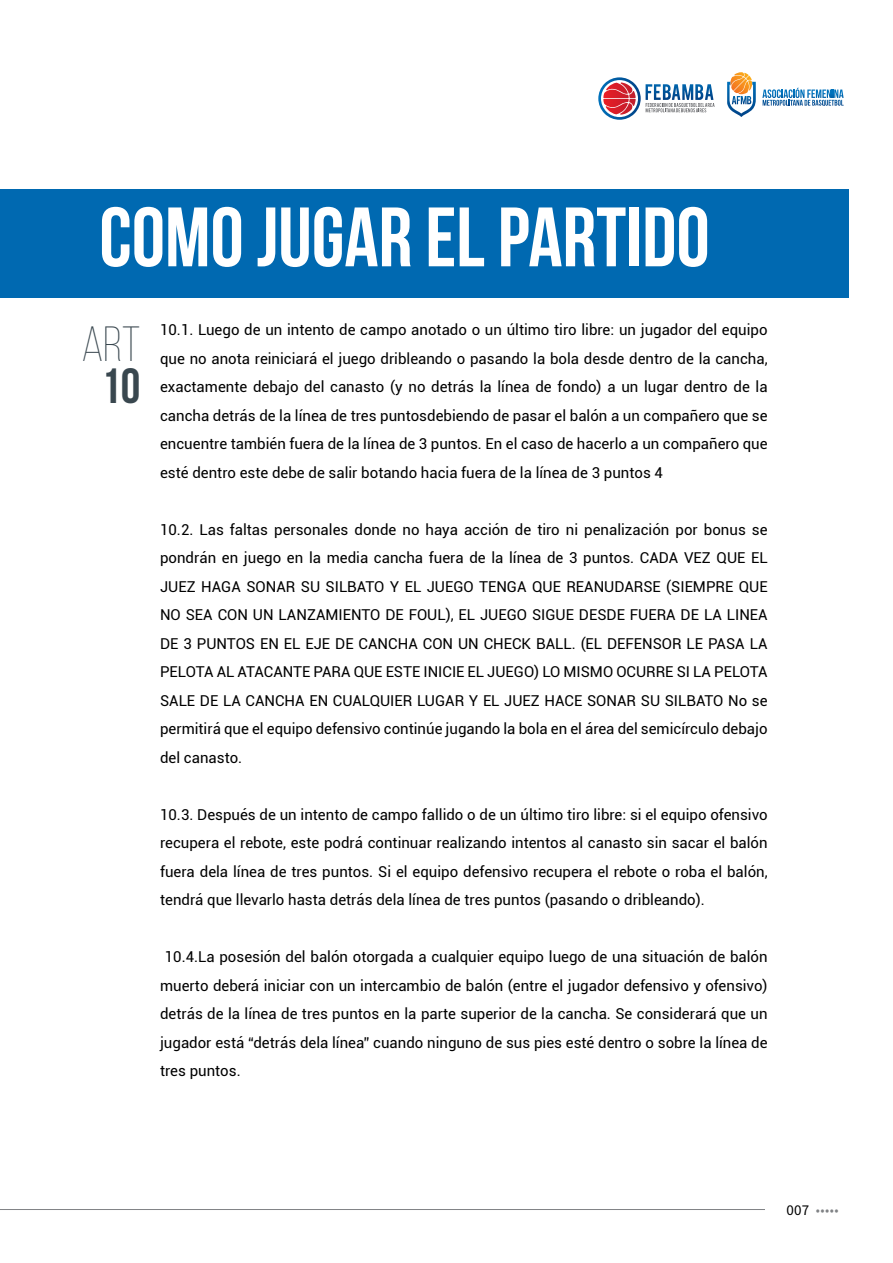
<style>
.page{position:relative;width:893px;height:1263px;background:#fff}
.page>*{position:absolute;margin:0;border:0;box-sizing:border-box;transform-origin:0 0}
.t1{font:84px "Bebas Neue";color:#fff}
.t2{font:300 49.35px "Bebas Neue";color:#39474f}
.t3{font:700 49.35px "Bebas Neue";color:#39474f}
.t4{font:15px/28.5px "Roboto";color:#000;text-align:justify}
.t5{font:300 15px "Source Sans Pro";color:#808285}
.s1{font-weight:400;color:#000}
</style>
<div class="page">
<hr style="left:0;top:1209px;width:765px;height:1px;background:#808285">
<div style="left:0;top:189px;width:849px;height:108px;background:#0069b1"></div>
<svg style="left:598px;top:77px;width:116px;height:43px"></svg>
<svg style="left:727px;top:72px;width:29px;height:45px"></svg>
<svg style="left:762px;top:88px;width:82px;height:18px"></svg>
<h1 class="t1" style="left:99px;top:191px;width:612px">COMO JUGAR EL PARTIDO</h1>
<h2 class="t2" style="left:81px;top:318px;width:60px">Art</h2>
<h2 class="t3" style="left:101px;top:359px;width:41px">10</h2>
<p class="t4" style="left:160px;top:316px;width:609px">10.1. Luego de un intento de campo anotado o un último tiro libre: un jugador del equipo que no anota reiniciará el juego dribleando o pasando la bola desde dentro de la cancha, exactamente debajo del canasto (y no detrás la línea de fondo) a un lugar dentro de la cancha detrás de la línea de tres puntosdebiendo de pasar el balón a un compañero que se encuentre también fuera de la línea de 3 puntos. En el caso de hacerlo a un compañero que esté dentro este debe de salir botando hacia fuera de la línea de 3 puntos 4</p>
<p class="t4" style="left:160px;top:515px;width:609px">10.2. Las faltas personales donde no haya acción de tiro ni penalización por bonus se pondrán en juego en la media cancha fuera de la línea de 3 puntos. CADA VEZ QUE EL JUEZ HAGA SONAR SU SILBATO Y EL JUEGO TENGA QUE REANUDARSE (SIEMPRE QUE NO SEA CON UN LANZAMIENTO DE FOUL), EL JUEGO SIGUE DESDE FUERA DE LA LINEA DE 3 PUNTOS EN EL EJE DE CANCHA CON UN CHECK BALL. (EL DEFENSOR LE PASA LA PELOTA AL ATACANTE PARA QUE ESTE INICIE EL JUEGO) LO MISMO OCURRE SI LA PELOTA SALE DE LA CANCHA EN CUALQUIER LUGAR Y EL JUEZ HACE SONAR SU SILBATO No se permitirá que el equipo defensivo continúe jugando la bola en el área del semicírculo debajo del canasto.</p>
<p class="t4" style="left:160px;top:800px;width:609px">10.3. Después de un intento de campo fallido o de un último tiro libre: si el equipo ofensivo recupera el rebote, este podrá continuar realizando intentos al canasto sin sacar el balón fuera dela línea de tres puntos. Si el equipo defensivo recupera el rebote o roba el balón, tendrá que llevarlo hasta detrás dela línea de tres puntos (pasando o dribleando).</p>
<p class="t4" style="left:160px;top:943px;width:609px;text-indent:5px">10.4.La posesión del balón otorgada a cualquier equipo luego de una situación de balón muerto deberá iniciar con un intercambio de balón (entre el jugador defensivo y ofensivo) detrás de la línea de tres puntos en la parte superior de la cancha. Se considerará que un jugador está “detrás dela línea” cuando ninguno de sus pies esté dentro o sobre la línea de tres puntos.</p>
<p class="t5" style="left:786px;top:1200px;width:54px"><span class="s1">007</span> •••••</p>
</div>
